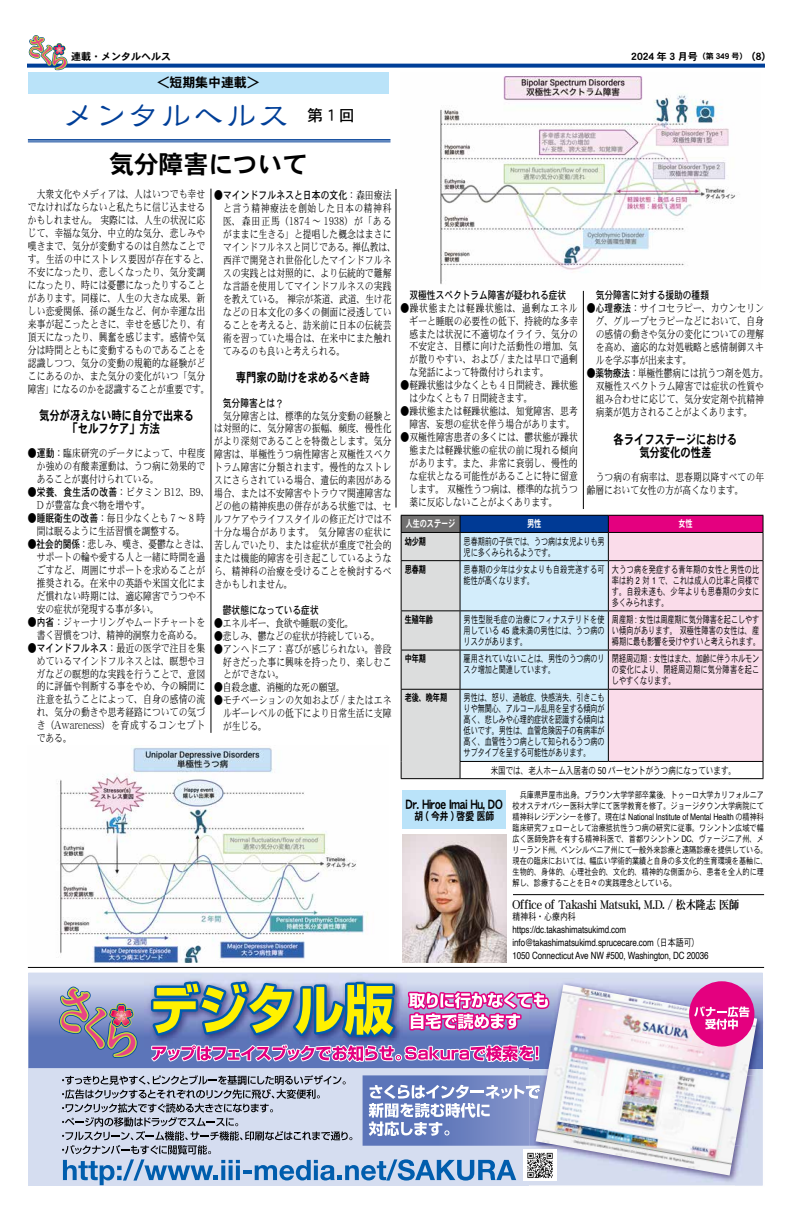
<style>
.page{position:relative;width:792px;height:1224px;background:#fff}
.page>*{position:absolute;margin:0;border:0;box-sizing:border-box;transform-origin:0 0}
.t1{font:33px "Likurei Std";letter-spacing:-.01em;color:#003f98}
.t2{font:25px "DFHS Gothic W7 MP RKSJ H";letter-spacing:-.01em;color:#000}
.t3{font:13px/12.9px "DFHS Gothic W7 MP RKSJ H";letter-spacing:-.01em;color:#000;text-align:center;scale:.8 1}
.t4{font:13px "DFHS Gothic W7 MP RKSJ H";letter-spacing:-.01em;color:#000}
.t5{font:12px "DFHS Mincho W7 MP RKSJ H";letter-spacing:-.01em;color:#000;scale:.84 1}
.t6{font:11px/12.9px "DFHS Mincho W3 MP RKSJ H";letter-spacing:.01em;color:#000;text-align:justify;scale:.8 1}
.t7{font:11px/12.9px "DFHS Mincho W3 MP RKSJ H";letter-spacing:-.01em;color:#000;scale:.8 1}
.t8{font:11px "DFHS Gothic W5 MP RKSJ H";letter-spacing:-.01em;color:#000;scale:.8 1}
.t9{font:11px "DFHS Gothic W5 MP RKSJ H";letter-spacing:.01em;color:#000;scale:.8 1}
.t10{font:11px "DFHS Gothic W7 MP RKSJ H";color:#000;scale:.8 1}
.t11{font:10px/11px "DFHS Gothic W3 MP RKSJ H";letter-spacing:-.02em;color:#000;text-align:justify;scale:.72 1}
.t12{font:10px/13px "Helvetica";letter-spacing:-.01em;color:#000;scale:.8 1}
.t13{font:10px "DFHS Gothic W3 MP RKSJ H";letter-spacing:-.02em;color:#000;scale:.76 1}
.t14{font:10px/11px "DFHS Gothic W3 MP RKSJ H";letter-spacing:.035em;color:#000;scale:.72 1}
.t15{font:10px "DFHS Gothic W7 MP RKSJ H";letter-spacing:-.02em;color:#000;scale:.72 1}
.t16{font:10px "DFHS Gothic W7 MP RKSJ H";letter-spacing:-.02em;color:#000}
.t17{font:10px "DFHS Gothic W7 MP RKSJ H";letter-spacing:-.02em;color:#fff;scale:.72 1}
.t18{font:10px "DFHS Gothic W7 MP RKSJ H";color:#000}
.t19{font:10px "DFHS Gothic W3 MP RKSJ H";letter-spacing:-.02em;color:#000;scale:.8 1}
.t20{font:9px/11px "DFHS Gothic W3 MP RKSJ H";color:#000;scale:.8 1}
.t21{font:9px "Helvetica";letter-spacing:-.01em;color:#000;scale:.8 1}
.s1{font-size:8px}
.s2{font-family:"DFHS Gothic W5 MP RKSJ H"}
.s3{font-family:"DFHS Mincho W3 MP RKSJ H"}
.s4{font-family:"Helvetica"}
.s5{font-family:"DFHS Gothic W3 MP RKSJ H"}
</style>
<div class="page">
<svg style="left:67px;top:64px;width:698px;height:4px;background:#1851a1"></svg>
<svg style="left:27px;top:35px;width:40px;height:107px"></svg>
<div style="left:28px;top:973px;width:735px;height:212px;background:#d5ddf0"></div>
<svg style="left:28px;top:987px;width:29px;height:81px;background:#8092c9"></svg>
<img style="left:734px;top:1021px;width:30px;height:165px">
<img style="left:551px;top:981px;width:212px;height:204px">
<img style="left:757px;top:1075px;width:6px;height:71px">
<img style="left:551px;top:984px;width:206px;height:192px">
<div style="left:689px;top:981px;width:65px;height:66px;background:#e4007f;border-radius:50%"></div>
<svg style="left:694px;top:1006px;width:55px;height:23px"></svg>
<img style="left:551px;top:1150px;width:5px;height:30px">
<svg style="left:57px;top:980px;width:494px;height:206px"></svg>
<hr style="left:28px;top:967px;width:736px;height:1px;background:#000">
<img style="left:57px;top:747px;width:311px;height:215px">
<img style="left:440px;top:76px;width:296px;height:208px">
<hr style="left:401px;top:515px;width:59px;height:1px;background:#000">
<hr style="left:460px;top:515px;width:148px;height:1px;background:#000">
<hr style="left:608px;top:515px;width:155px;height:1px;background:#000">
<svg style="left:401px;top:516px;width:363px;height:263px;background:#d8d1e1"></svg>
<hr style="left:401px;top:778px;width:59px;height:1px;background:#000">
<hr style="left:460px;top:778px;width:148px;height:1px;background:#000">
<hr style="left:608px;top:778px;width:155px;height:1px;background:#000">
<div style="left:402px;top:790px;width:104px;height:38px;background:#bae3f9"></div>
<img style="left:402px;top:834px;width:104px;height:128px">
<hr style="left:513px;top:894px;width:251px;height:1px;background:#000">
<div style="left:28px;top:72px;width:361px;height:21px;background:#bae3f9"></div>
<hr style="left:28px;top:139px;width:363px;height:2px;background:#003f98">
<hr style="left:28px;top:142px;width:363px;height:1px;background:#003f98">
<hr style="left:211px;top:189px;width:1px;height:544px;background:#000">
<hr style="left:396px;top:189px;width:1px;height:319px;background:#000">
<hr style="left:583px;top:291px;width:1px;height:218px;background:#000">
<p class="t18" style="left:71px;top:51px;width:101px">連載・メンタルヘルス</p>
<p class="t16" style="left:631px;top:51px;width:135px">2024 年 3 月号<span class="s1">（第 349 号）</span> (8)</p>
<p class="t4" style="left:157px;top:76px;width:105px">＜短期集中連載＞</p>
<h1 class="t1" style="left:62px;top:94px;width:295px">メンタルヘルス <sup>第１回</sup></h1>
<h2 class="t2" style="left:109px;top:151px;width:200px">気分障害について</h2>
<p class="t6" style="left:28px;top:188px;width:229px;text-align:left">　大衆文化やメディアは、人はいつでも幸せでなければならないと私たちに信じ込ませるかもしれません。 実際には、人生の状況に応じて、幸福な気分、中立的な気分、悲しみや嘆きまで、気分が変動するのは自然なことです。生活の中にストレス要因が存在すると、不安になったり、悲しくなったり、気分変調になったり、時には憂鬱になったりすることがあります。同様に、人生の大きな成果、新しい恋愛関係、孫の誕生など、何か幸運な出来事が起こったときに、幸せを感じたり、有頂天になったり、興奮を感じます。感情や気分は時間とともに変動するものであることを認識しつつ、気分の変動の規範的な経験がどこにあるのか、また気分の変化がいつ「気分障害」になるのかを認識することが重要です。</p>
<p class="t3" style="left:39px;top:409px;width:195px">気分が冴えない時に自分で出来る「セルフケア」方法</p>
<p class="t6" style="left:37px;top:447px;width:212px;text-indent:-9px"><span class="s2">●運動</span>：臨床研究のデータによって、中程度か強めの有酸素運動は、うつ病に効果的であることが裏付けられている。</p>
<p class="t6" style="left:37px;top:487px;width:445px;line-height:12px;text-indent:-9px"><span class="s2">●栄養、食生活の改善</span>：ビタミン B12、B9、場合、または不安障害やトラウマ関連障害な<br>D が豊富な食べ物を増やす。</p>
<p class="t7" style="left:37px;top:512px;width:212px;text-indent:-9px"><span class="s2">●睡眠衛生の改善</span>：毎日少なくとも 7 〜 8 時間は眠るように生活習慣を調整する。</p>
<p class="t6" style="left:37px;top:539px;width:445px;text-align:left;text-indent:-9px"><span class="s2">●社会的関係</span>：悲しみ、嘆き、憂鬱なときは、苦しんでいたり、または症状が重度で社会的サポートの輪や愛する人と一緒に時間を過<br>ごすなど、周囲にサポートを求めることが<br>推奨される。在米中の英語や米国文化にま<br>だ慣れない時期には、適応障害でうつや不<br>安の症状が発現する事が多い。</p>
<p class="t6" style="left:28px;top:615px;width:223px;text-align:center"><span class="s2">●内省</span>：ジャーナリングやムードチャートを書く習慣をつけ、精神的洞察力を高める。</p>
<p class="t6" style="left:37px;top:641px;width:212px;text-indent:-9px"><span class="s2">●マインドフルネス</span>：最近の医学で注目を集めているマインドフルネスとは、瞑想やヨガなどの瞑想的な実践を行うことで、意図的に評価や判断する事をやめ、今の瞬間に注意を払うことによって、自身の感情の流れ、気分の動きや思考経路についての気づき（Awareness）を育成するコンセプトである。</p>
<p class="t9" style="left:214px;top:190px;width:223px">●マインドフルネスと日本の文化<span class="s3">：森田療法</span></p>
<p class="t6" style="left:223px;top:202px;width:217px;text-align:left">と言う精神療法を創始した日本の精神科医、森田正馬（1874 〜 1938）が「あるがままに生きる」と提唱した概念はまさにマインドフルネスと同じである。禅仏教は、西洋で開発され世俗化したマインドフルネスの実践とは対照的に、より伝統的で難解な言語を使用してマインドフルネスの実践を教えている。 禅宗が茶道、武道、生け花などの日本文化の多くの側面に浸透していることを考えると、訪米前に日本の伝統芸術を習っていた場合は、在米中にまた触れてみるのも良いと考えられる。</p>
<p class="t3" style="left:236px;top:371px;width:169px">専門家の助けを求めるべき時</p>
<p class="t8" style="left:214px;top:397px;width:89px">　気分障害とは？</p>
<p class="t6" style="left:214px;top:409px;width:223px">　気分障害とは、標準的な気分変動の経験とは対照的に、気分障害の振幅、頻度、慢性化がより深刻であることを特徴とします。気分障害は、単極性うつ病性障害と双極性スペクトラム障害に分類されます。慢性的なストレスにさらされている場合、遺伝的素因がある</p>
<p class="t6" style="left:214px;top:500px;width:223px">どの他の精神疾患の併存がある状態では、セルフケアやライフスタイルの修正だけでは不十分な場合があります。 気分障害の症状に</p>
<p class="t6" style="left:214px;top:552px;width:223px">または機能的障害を引き起こしているようなら、精神科の治療を受けることを検討するべきかもしれません。</p>
<p class="t8" style="left:214px;top:604px;width:132px">　鬱状態になっている症状</p>
<p class="t7" style="left:214px;top:616px;width:176px">●エネルギー、食欲や睡眠の変化。</p>
<p class="t7" style="left:214px;top:629px;width:209px">●悲しみ、鬱などの症状が持続している。</p>
<p class="t6" style="left:223px;top:642px;width:212px;text-indent:-9px">●アンヘドニア：喜びが感じられない。普段好きだった事に興味を持ったり、楽しむことができない。</p>
<p class="t7" style="left:214px;top:681px;width:165px">●自殺念慮、消極的な死の願望。</p>
<p class="t6" style="left:223px;top:694px;width:212px;text-indent:-9px">●モチベーションの欠如および / またはエネルギーレベルの低下により日常生活に支障が生じる。</p>
<p class="t8" style="left:410px;top:289px;width:198px">双極性スペクトラム障害が疑われる症状</p>
<p class="t6" style="left:410px;top:301px;width:212px;text-indent:-9px">●躁状態または軽躁状態は、過剰なエネルギーと睡眠の必要性の低下、持続的な多幸感または状況に不適切なイライラ、気分の不安定さ、目標に向けた活動性の増加、気が散りやすい、および / または早口で過剰な発話によって特徴付けられます。</p>
<p class="t6" style="left:410px;top:379px;width:212px;text-indent:-9px">●軽躁状態は少なくとも 4 日間続き、躁状態は少なくとも 7 日間続きます。</p>
<p class="t7" style="left:401px;top:405px;width:223px;text-align:center">●躁状態または軽躁状態は、知覚障害、思考障害、妄想の症状を伴う場合があります。</p>
<p class="t6" style="left:410px;top:431px;width:212px;text-indent:-9px">●双極性障害患者の多くには、鬱状態が躁状態または軽躁状態の症状の前に現れる傾向があります。また、非常に衰弱し、慢性的な症状となる可能性があることに特に留意します。 双極性うつ病は、標準的な抗うつ薬に反応しないことがよくあります。</p>
<p class="t8" style="left:596px;top:290px;width:143px">気分障害に対する援助の種類</p>
<p class="t6" style="left:596px;top:302px;width:212px;text-indent:-9px">●<span class="s2">心理療法</span>：サイコセラピー、カウンセリング、グループセラピーなどにおいて、自身の感情の動きや気分の変化についての理解を高め、適応的な対処戦略と感情制御スキルを学ぶ事が出来ます。</p>
<p class="t6" style="left:596px;top:367px;width:217px;text-align:left;text-indent:-9px">●<span class="s2">薬物療法</span>：単極性鬱病には抗うつ剤を処方。双極性スペクトラム障害では症状の性質や組み合わせに応じて、気分安定剤や抗精神病薬が処方されることがよくあります。</p>
<p class="t3" style="left:614px;top:432px;width:156px">各ライフステージにおける気分変化の性差</p>
<p class="t6" style="left:587px;top:470px;width:223px">　うつ病の有病率は、思春期以降すべての年齢層において女性の方が高くなります。</p>
<p class="t17" style="left:406px;top:519px;width:70px">人生のステージ</p>
<p class="t17" style="left:527px;top:519px;width:21px">男性</p>
<p class="t17" style="left:679px;top:519px;width:21px">女性</p>
<p class="t15" style="left:405px;top:536px;width:31px">幼少期</p>
<p class="t11" style="left:464px;top:536px;width:197px">思春期前の子供では、うつ病は女児よりも男児に多くみられるようです。</p>
<p class="t15" style="left:405px;top:564px;width:31px">思春期</p>
<p class="t14" style="left:464px;top:564px;width:197px">思春期の少年は少女よりも自殺完遂する可能性が高くなります。</p>
<p class="t11" style="left:612px;top:564px;width:206px">大うつ病を発症する青年期の女性と男性の比率は約 <span class="s4">2</span> 対 <span class="s4">1</span> で、これは成人の比率と同様です。自殺未遂も、少年よりも思春期の少女に多くみられます。</p>
<p class="t15" style="left:405px;top:614px;width:41px">生殖年齢</p>
<p class="t11" style="left:464px;top:614px;width:198px">男性型脱毛症の治療にフィナステリドを使用している <span class="s4">45</span> 歳未満の男性には、うつ病のリスクがあります。</p>
<p class="t11" style="left:612px;top:614px;width:208px">周産期 <span class="s4">:</span> 女性は周産期に気分障害を起こしやすい傾向があります。双極性障害の女性は、産褥期に最も影響を受けやすいと考えられます。</p>
<p class="t15" style="left:405px;top:654px;width:31px">中年期</p>
<p class="t11" style="left:464px;top:653px;width:198px">雇用されていないことは、男性のうつ病のリスク増加と関連しています。</p>
<p class="t11" style="left:612px;top:653px;width:206px">閉経周辺期 <span class="s4">:</span> 女性はまた、加齢に伴うホルモンの変化により、閉経周辺期に気分障害を起こしやすくなります。</p>
<p class="t15" style="left:405px;top:693px;width:61px">老後、晩年期</p>
<p class="t11" style="left:464px;top:692px;width:198px">男性は、怒り、過敏症、快感消失、引きこもりや無関心、アルコール乱用を呈する傾向が高く、悲しみや心理的症状を認識する傾向は低いです。男性は、血管危険因子の有病率が高く、血管性うつ病として知られるうつ病のサブタイプを呈する可能性があります。</p>
<p class="t13" style="left:491px;top:765px;width:324px">米国では、老人ホーム入居者の <span class="s4">50</span> パーセントがうつ病になっています。</p>
<p class="t20" style="left:513px;top:789px;width:316px">　兵庫県芦屋市出身。ブラウン大学学部卒業後、トゥーロ大学カリフォルニア校オステオパシー医科大学にて医学教育を修了。ジョージタウン大学病院にて</p>
<p class="t21" style="left:513px;top:810px;width:316px"><span class="s5">精神科レジデンシーを修了。現在は</span> National Institute of Mental Health <span class="s5">の精神科</span></p>
<p class="t20" style="left:513px;top:822px;width:320px">臨床研究フェローとして治療抵抗性うつ病の研究に従事。ワシントン広域で幅広く医師免許を有する精神科医で、首都ワシントン <span class="s4">DC</span>、ヴァージニア州、メリーランド州、ペンシルベニア州にて一般外来診療と遠隔診療を提供している。現在の臨床においては、幅広い学術的業績と自身の多文化的生育環境を基軸に、生物的、身体的、心理社会的、文化的、精神的な側面から、患者を全人的に理解し、診療することを日々の実践理念としている。</p>
<p class="t5" style="left:513px;top:898px;width:271px">Office of Takashi Matsuki, M.D. / 松木隆志 医師</p>
<p class="t19" style="left:513px;top:911px;width:81px">精神科・心療内科</p>
<p class="t12" style="left:513px;top:923px;width:247px">https://dc.takashimatsukimd.com info@takashimatsukimd.sprucecare.com <span class="s5">（日本語可）<br></span>1050 Connecticut Ave NW #500, Washington, DC 20036</p>
<p class="t3" style="left:406px;top:797px;width:123px">Dr. Hiroe Imai Hu, DO</p>
<p class="t10" style="left:414px;top:810px;width:102px">胡 ( 今井 ) 啓愛 医師</p>
</div>
